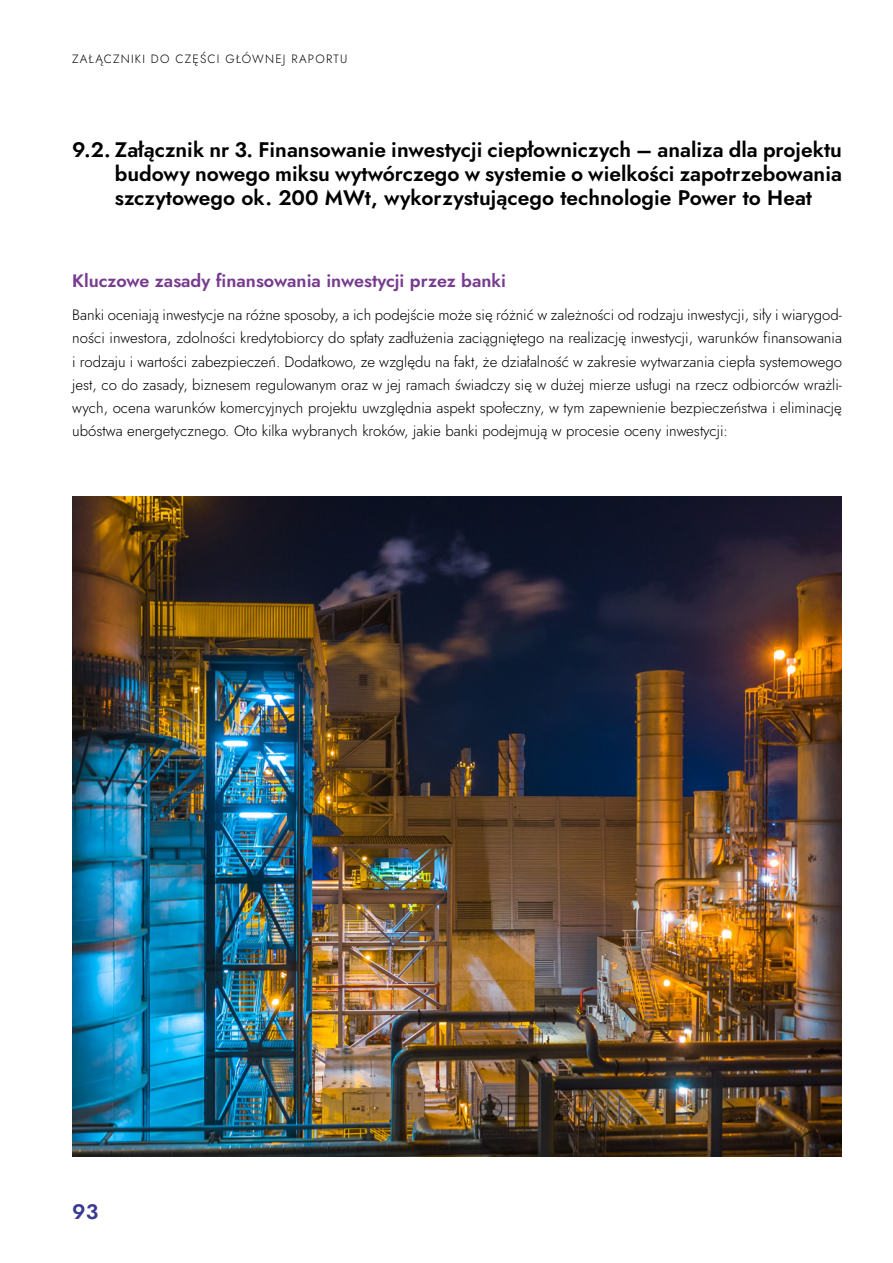
<style>
.page{position:relative;width:893px;height:1263px;background:#fff}
.page>*{position:absolute;margin:0;border:0;box-sizing:border-box;transform-origin:0 0}
.t1{font:600 21px/24px "Jost";color:#000;text-align:justify}
.t2{font:600 21px "Jost";color:#3a3b90}
.t3{font:600 18px "Jost";color:#773b8f}
.t4{font:300 15px/23.2px "Jost";color:#000;text-align:justify}
.t5{font:300 12px "Jost";letter-spacing:.1em;color:#000}
</style>
<div class="page">
<img style="left:72px;top:496px;width:770px;height:661px">
<p class="t5" style="left:72px;top:51px;width:277px">ZAŁĄCZNIKI DO CZĘŚCI GŁÓWNEJ RAPORTU</p>
<h1 class="t1" style="left:115px;top:138px;width:729px;text-indent:-43px">9.2. Załącznik nr 3. Finansowanie inwestycji ciepłowniczych – analiza dla projektu budowy nowego miksu wytwórczego w systemie o wielkości zapotrzebowania szczytowego ok. 200 MWt, wykorzystującego technologie Power to Heat</h1>
<p class="t3" style="left:72px;top:269px;width:435px">Kluczowe zasady finansowania inwestycji przez banki</p>
<p class="t4" style="left:72px;top:303px;width:771px">Banki oceniają inwestycje na różne sposoby, a ich podejście może się różnić w zależności od rodzaju inwestycji, siły i wiarygod&shy;ności inwestora, zdolności kredytobiorcy do spłaty zadłużenia zaciągniętego na realizację inwestycji, warunków finansowania i rodzaju i wartości zabezpieczeń. Dodatkowo, ze względu na fakt, że działalność w zakresie wytwarzania ciepła systemowego jest, co do zasady, biznesem regulowanym oraz w jej ramach świadczy się w dużej mierze usługi na rzecz odbiorców wrażli&shy;wych, ocena warunków komercyjnych projektu uwzględnia aspekt społeczny, w tym zapewnienie bezpieczeństwa i eliminację ubóstwa energetycznego. Oto kilka wybranych kroków, jakie banki podejmują w procesie oceny inwestycji:</p>
<h1 class="t2" style="left:72px;top:1197px;width:27px">93</h1>
</div>
